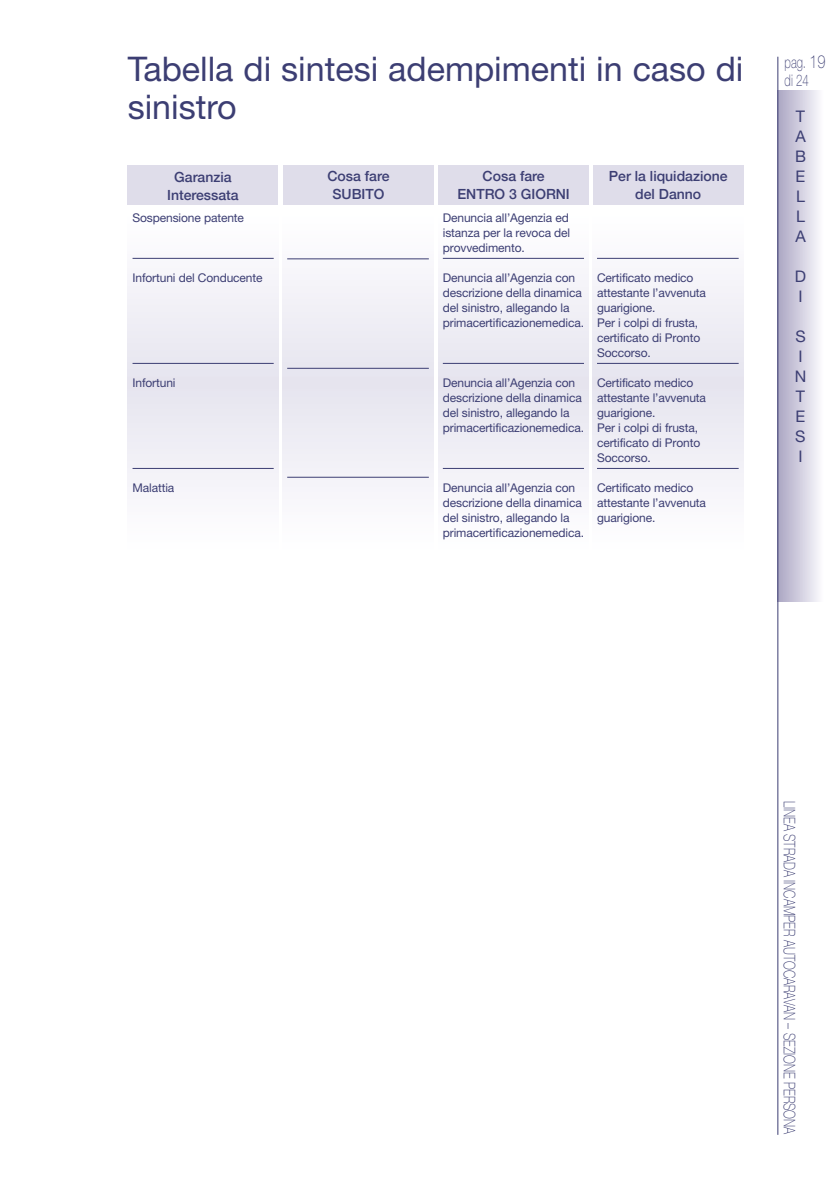
<style>
.page{position:relative;width:840px;height:1191px;background:#fff}
.page>*{position:absolute;margin:0;border:0;box-sizing:border-box;transform-origin:0 0}
.t1{font:34px/38px "Helvetica Neue LT Std";color:#3c3e73}
.t2{font:100 16.2px "Helvetica Neue LT Std";color:#3c3e73;scale:.71 1}
.t3{font:100 16px "Helvetica Neue LT Std";color:#3c3e73;scale:.74 1}
.t4{font:16px/20px "Helvetica Neue LT Std";color:#3c3e73;text-align:justify}
.t5{font:500 14px/18px "Helvetica Neue";color:#3c3e73;text-align:center}
.t6{font:12px/15px "Helvetica Neue LT Std";letter-spacing:-.01em;color:#3c3e73}
.s1{font-size:18px}
</style>
<div class="page">
<div style="left:128px;top:212px;width:150px;height:344px;background:linear-gradient(to right,#f2f2f7,#f3f2f7)"></div>
<hr style="left:132px;top:258px;width:141px;height:1px;background:#3c3e73">
<hr style="left:132px;top:363px;width:141px;height:1px;background:#3c3e73">
<hr style="left:132px;top:468px;width:141px;height:1px;background:#3c3e73">
<div style="left:282px;top:212px;width:151px;height:344px;background:linear-gradient(to right,#f2f2f7,#f2f1f7)"></div>
<hr style="left:287px;top:258px;width:141px;height:1px;background:#3c3e73">
<hr style="left:287px;top:368px;width:141px;height:1px;background:#3c3e73">
<hr style="left:287px;top:477px;width:141px;height:1px;background:#3c3e73">
<div style="left:438px;top:212px;width:150px;height:344px;background:linear-gradient(to right,#f2f2f7,#f2f2f7)"></div>
<hr style="left:442px;top:258px;width:141px;height:1px;background:#3c3e73">
<hr style="left:442px;top:363px;width:141px;height:1px;background:#3c3e73">
<hr style="left:442px;top:468px;width:141px;height:1px;background:#3c3e73">
<div style="left:592px;top:212px;width:151px;height:344px;background:linear-gradient(to right,#f3f2f7,#f2f2f7)"></div>
<hr style="left:596px;top:258px;width:142px;height:1px;background:#3c3e73">
<hr style="left:596px;top:363px;width:142px;height:1px;background:#3c3e73">
<hr style="left:596px;top:468px;width:142px;height:1px;background:#3c3e73">
<div style="left:128px;top:165px;width:150px;height:40px;background:#dfddea"></div>
<div style="left:283px;top:165px;width:150px;height:40px;background:#dfddea"></div>
<div style="left:438px;top:165px;width:150px;height:40px;background:#dfddea"></div>
<div style="left:592px;top:165px;width:151px;height:40px;background:#dfddea"></div>
<div style="left:777px;top:91px;width:46px;height:510px;background:linear-gradient(to right,#a9a5c2,#faf9fd)"></div>
<hr style="left:777px;top:57px;width:1px;height:1077px;background:#3c3e73">
<h2 class="t2" style="left:784px;top:53px;width:59px">pag. <span class="s1">19</span></h2>
<h1 class="t1" style="left:128px;top:49px;width:682px">Tabella di sintesi adempimenti in caso di <sub>di</sub> <sub>24 </sub>sinistro</h1>
<h3 class="t4" style="left:794px;top:106px;width:12px">T A B E L L A</h3>
<h3 class="t4" style="left:794px;top:266px;width:13px">D<br>I</h3>
<h3 class="t4" style="left:794px;top:326px;width:13px;text-align:left">S<br>I<br>N<br>T<br>E<br>S<br>I</h3>
<p class="t5" style="left:167px;top:167px;width:73px">Garanzia<br>Interessata</p>
<p class="t5" style="left:327px;top:166px;width:64px">Cosa fare<br>SUBITO</p>
<p class="t5" style="left:457px;top:166px;width:114px">Cosa fare<br>ENTRO 3 GIORNI</p>
<p class="t5" style="left:608px;top:166px;width:120px">Per la liquidazione del Danno</p>
<h3 class="t4" style="left:789px;top:183px;width:12px">T A B</h3>
<h3 class="t4" style="left:790px;top:263px;width:10px">L</h3>
<p class="t6" style="left:132px;top:210px;width:113px">Sospensione patente</p>
<p class="t6" style="left:442px;top:210px;width:129px">Denuncia all’Agenzia ed istanza per la revoca del provvedimento.</p>
<p class="t6" style="left:442px;top:270px;width:143px">Denuncia all’Agenzia con descrizione della dinamica del sinistro, allegando la prima certificazione medica.</p>
<p class="t6" style="left:132px;top:270px;width:131px">Infortuni del Conducente</p>
<p class="t6" style="left:596px;top:270px;width:110px">Certificato medico attestante l’avvenuta guarigione.<br>Per i colpi di frusta, certificato di Pronto<br>Soccorso.</p>
<p class="t6" style="left:596px;top:375px;width:110px">Certificato medico attestante l’avvenuta guarigione.<br>Per i colpi di frusta, certificato di Pronto<br>Soccorso.</p>
<p class="t6" style="left:596px;top:480px;width:110px">Certificato medico attestante l’avvenuta guarigione.</p>
<p class="t6" style="left:132px;top:375px;width:45px">Infortuni</p>
<p class="t6" style="left:442px;top:375px;width:143px">Denuncia all’Agenzia con descrizione della dinamica del sinistro, allegando la prima certificazione medica.</p>
<p class="t6" style="left:132px;top:480px;width:43px">Malattia</p>
<p class="t6" style="left:442px;top:480px;width:143px">Denuncia all’Agenzia con descrizione della dinamica del sinistro, allegando la prima certificazione medica.</p>
<h3 class="t3" style="left:798px;top:801px;width:452px;rotate:90deg">LINEA STRADA INCAMPER AUTOCARAVAN – SEZIONE PERSONA</h3>
</div>
